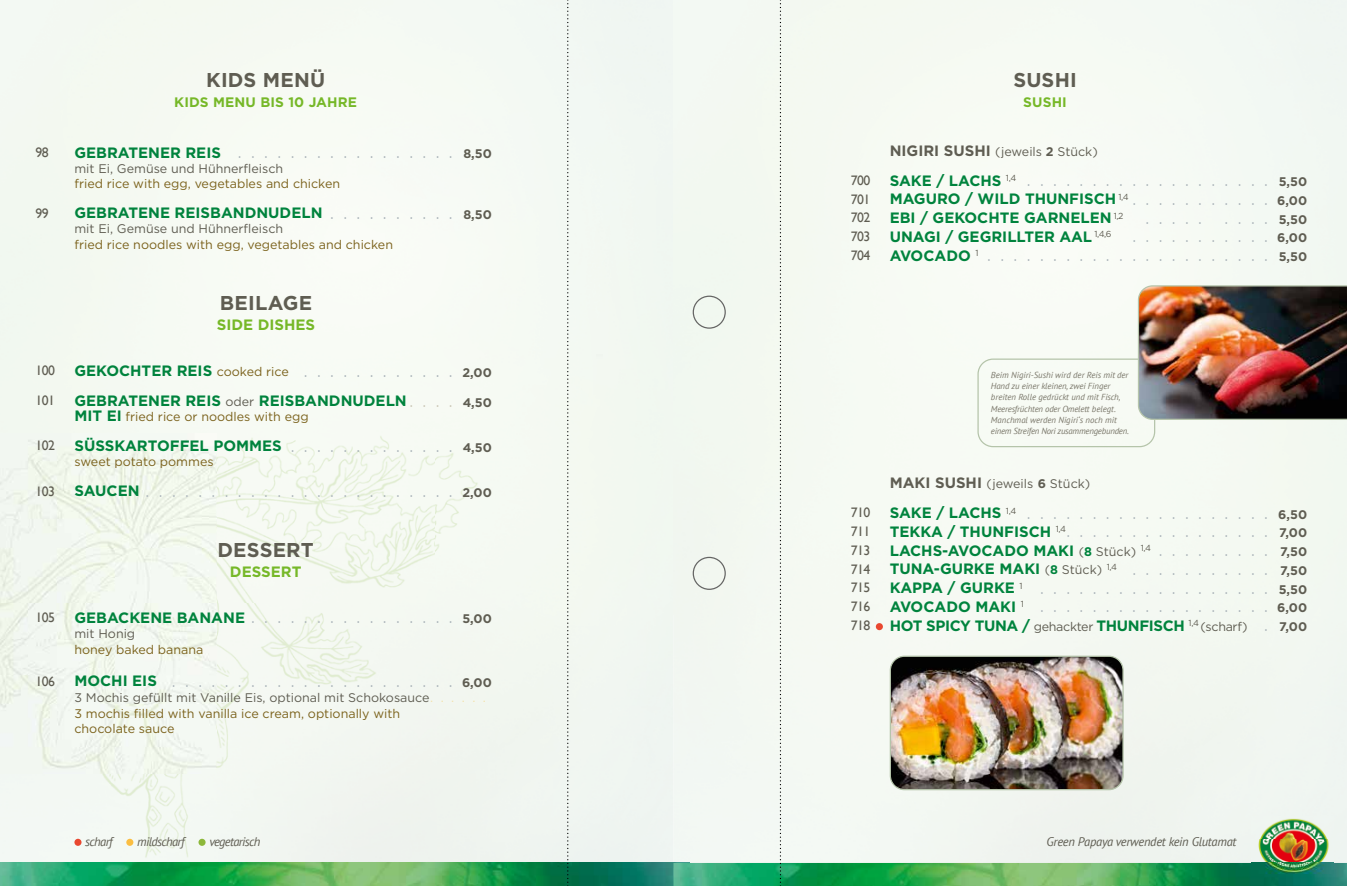
<style>
.page{position:relative;width:1347px;height:886px;background:#fff}
.page>*{position:absolute;margin:0;border:0;box-sizing:border-box;transform-origin:0 0}
.t1{font:700 20px "Gotham";letter-spacing:.01em;color:#5f5d52}
.t2{font:300 18.75px/18.8px "Chantilly";color:#aeb7bc;text-align:right}
.t3{font:700 15px "Gotham";color:#00833d}
.t4{font:700 15px "Gotham";letter-spacing:-.025em;color:#00833d}
.t5{font:700 15px "Gotham";color:#76b828}
.t6{font:13.75px "Gill Sans";letter-spacing:-.04em;color:#5f5d52}
.t7{font:700 13.75px "Gotham";letter-spacing:.01em;color:#76b828}
.t8{font:12.5px/15.2px "Gotham";color:#7b621c}
.t9{font:12.5px "Gotham";color:#5f5d52}
.t10{font:italic 12.5px "PT Sans";letter-spacing:-.02em;color:#5f5d52}
.t11{font:italic 12.5px "PT Sans";letter-spacing:-.04em;color:#5f5d52}
.t12{font:italic 8.75px/11.2px "PT Sans";letter-spacing:-.01em;color:#7a776a}
.s1{font-family:"Gotham";font-weight:700;font-size:15px;color:#00833d}
.s2{font-family:"Gotham";font-weight:700;font-size:12.5px;color:#5f5d52}
.s3{font-family:"Chantilly";font-weight:300;font-size:18.75px;color:#aeb7bc}
.s4{font-size:12.5px;color:#5f5d52}
.s5{font-weight:400;font-size:12.5px;color:#7b621c}
.s6{font-weight:400;font-size:12.5px;color:#5f5d52}
.s7{font-family:"Chantilly";font-weight:300;font-size:18.75px;color:#cdc9b9}
.s8{font-weight:700;font-size:15px;color:#00833d}
.s9{color:#5f5d52}
.s10{color:#f2e1a9}
.s11{font-weight:700;font-size:15px}
.s12{font-weight:700}
.s13{font-family:"Gill Sans";font-weight:400;font-size:13.75px;color:#5f5d52}
.s14{font-size:12.5px}
</style>
<div class="page">
<div style="left:449px;top:438px;width:224px;height:425px;background:#f1f7f0"></div>
<img style="left:0;top:860px;width:449px;height:3px">
<div style="left:673px;top:0;width:359px;height:863px;background:#f4f9f2"></div>
<img style="left:1333px;top:833px;width:13px;height:30px">
<svg style="left:596px;top:354px;width:6px;height:5px"></svg>
<img style="left:0;top:433px;width:479px;height:427px">
<img style="left:0;top:863px;width:673px;height:23px">
<img style="left:673px;top:863px;width:673px;height:23px">
<img style="left:1251px;top:817px;width:82px;height:56px">
<div style="left:126px;top:839px;width:7px;height:7px;background:#fbbe42;border-radius:50%"></div>
<div style="left:74px;top:839px;width:7px;height:7px;background:#e94830;border-radius:50%"></div>
<div style="left:198px;top:839px;width:8px;height:7px;background:#8cb83a;border-radius:50%"></div>
<img style="left:889px;top:656px;width:234px;height:134px">
<img style="left:977px;top:285px;width:369px;height:162px">
<div style="left:875px;top:623px;width:8px;height:7px;background:#e94830;border-radius:50%"></div>
<svg style="left:780px;top:0;width:1px;height:886px"></svg>
<svg style="left:692px;top:296px;width:34px;height:33px"></svg>
<svg style="left:692px;top:557px;width:34px;height:33px"></svg>
<svg style="left:567px;top:0;width:1px;height:886px"></svg>
<p class="t1" style="left:206px;top:67px;width:120px">KIDS MENÜ</p>
<p class="t7" style="left:174px;top:93px;width:184px">KIDS MENU BIS 10 JAHRE</p>
<p class="t6" style="left:35px;top:144px;width:15px">98</p>
<p class="t2" style="left:74px;top:143px;width:419px"><span class="s1">GEBRATENER REIS</span> . . . . . . . . . . . . . . . . . <span class="s2">8,50</span></p>
<p class="t9" style="left:74px;top:161px;width:210px">mit Ei, Gemüse und Hühnerfleisch</p>
<p class="t8" style="left:74px;top:176px;width:267px">fried rice with egg, vegetables and chicken</p>
<p class="t6" style="left:35px;top:205px;width:15px">99</p>
<p class="t3" style="left:74px;top:203px;width:419px">GEBRATENE REISBANDNUDELN <span class="s3">. . . . . . . . . .</span> <span class="s4">8,50</span></p>
<p class="t9" style="left:74px;top:222px;width:210px">mit Ei, Gemüse und Hühnerfleisch</p>
<p class="t8" style="left:74px;top:237px;width:320px">fried rice noodles with egg, vegetables and chicken</p>
<p class="t1" style="left:220px;top:290px;width:94px">BEILAGE</p>
<p class="t5" style="left:217px;top:314px;width:100px">SIDE DISHES</p>
<p class="t6" style="left:35px;top:363px;width:21px">100</p>
<p class="t3" style="left:74px;top:361px;width:419px">GEKOCHTER REIS <span class="s5">cooked rice</span> <span class="s3">. . . . . . . . . . . .</span> <span class="s4">2,00</span></p>
<p class="t6" style="left:35px;top:393px;width:21px">101</p>
<p class="t3" style="left:74px;top:391px;width:419px">GEBRATENER REIS <span class="s6">oder</span> REISBANDNUDELN <span class="s7">. . . .</span> <span class="s4">4,50</span></p>
<p class="t8" style="left:74px;top:409px;width:236px"><span class="s8">MIT EI</span> fried rice or noodles with egg</p>
<p class="t6" style="left:35px;top:438px;width:21px">102</p>
<p class="t3" style="left:74px;top:436px;width:419px">SÜSSKARTOFFEL POMMES <span class="s3">. . . . . . . . . . . . .</span> <span class="s4">4,50</span></p>
<p class="t8" style="left:74px;top:454px;width:141px">sweet potato pommes</p>
<p class="t6" style="left:35px;top:483px;width:21px">103</p>
<p class="t2" style="left:74px;top:482px;width:419px"><span class="s1">SAUCEN</span> . . . . . . . . . . . . . . . . . . . . . . . . <span class="s2">2,00</span></p>
<p class="t1" style="left:217px;top:537px;width:98px">DESSERT</p>
<p class="t5" style="left:230px;top:561px;width:73px">DESSERT</p>
<p class="t6" style="left:35px;top:609px;width:21px">105</p>
<p class="t2" style="left:74px;top:608px;width:419px"><span class="s1">GEBACKENE BANANE</span> . . . . . . . . . . . . . . . . <span class="s2">5,00</span></p>
<p class="t9" style="left:74px;top:627px;width:62px">mit Honig</p>
<p class="t8" style="left:74px;top:642px;width:130px">honey baked banana</p>
<p class="t6" style="left:35px;top:673px;width:21px">106</p>
<p class="t2" style="left:74px;top:672px;width:419px"><span class="s1">MOCHI EIS</span> . . . . . . . . . . . . . . . . . . . . . . <span class="s2">6,00</span></p>
<p class="t8" style="left:74px;top:690px;width:413px"><span class="s9">3 Mochis gefüllt mit Vanille Eis, optional mit Schokosauce</span><span class="s10">. . . . . .<br></span>3 mochis filled with vanilla ice cream, optionally with<br>chocolate sauce</p>
<p class="t11" style="left:85px;top:833px;width:29px">scharf</p>
<p class="t11" style="left:137px;top:833px;width:49px">mildscharf</p>
<p class="t11" style="left:209px;top:833px;width:53px">vegetarisch</p>
<p class="t1" style="left:1013px;top:67px;width:65px">SUSHI</p>
<p class="t7" style="left:1023px;top:93px;width:45px">SUSHI</p>
<p class="t9" style="left:889px;top:144px;width:210px"><span class="s11">NIGIRI SUSHI</span> (jeweils <span class="s12">2</span> Stück)</p>
<p class="t6" style="left:850px;top:172px;width:21px">700</p>
<p class="t2" style="left:889px;top:171px;width:419px"><span class="s1">SAKE / LACHS</span> <sup>1,4</sup> . . . . . . . . . . . . . . . . . . . <span class="s2">5,50</span></p>
<p class="t3" style="left:850px;top:189px;width:458px"><span class="s13">701</span> MAGURO / WILD THUNFISCH <sup>1,4</sup> <span class="s3">. . . . . . . . . . .</span> <span class="s4">6,00</span></p>
<p class="t6" style="left:850px;top:210px;width:21px">702</p>
<p class="t3" style="left:889px;top:208px;width:419px">EBI / GEKOCHTE GARNELEN <sup>1,2</sup> <span class="s3">. . . . . . . . .</span> <span class="s4">5,50</span></p>
<p class="t6" style="left:850px;top:228px;width:21px">703</p>
<p class="t3" style="left:889px;top:226px;width:419px">UNAGI / GEGRILLTER AAL <sup>1,4,6</sup> <span class="s3">. . . . . . . . . . .</span> <span class="s4">6,00</span></p>
<p class="t6" style="left:850px;top:247px;width:21px">704</p>
<p class="t2" style="left:889px;top:246px;width:419px"><span class="s1">AVOCADO</span> <sup>1</sup> . . . . . . . . . . . . . . . . . . . . . . <span class="s2">5,50</span></p>
<p class="t12" style="left:991px;top:369px;width:139px">Beim Nigiri-Sushi wird der Reis mit der Hand zu einer kleinen, zwei Finger breiten Rolle gedrückt und mit Fisch, Meeresfrüchten oder Omelett belegt.<br>Manchmal werden Nigiri‘s noch mit einem Streifen Nori zusammengebunden.</p>
<p class="t9" style="left:889px;top:477px;width:202px"><span class="s11">MAKI SUSHI</span> (jeweils <span class="s12">6</span> Stück)</p>
<p class="t2" style="left:850px;top:504px;width:458px"><span class="s1">SAKE / LACHS</span> <sup>1,4</sup> . . . . . . . . . . . . . . . . . . . <span class="s2">6,50<br></span><span class="s13">711</span> <span class="s1">TEKKA / THUNFISCH</span> <sup>1,4</sup>. . . . . . . . . . . . . . . . <span class="s2">7,00</span></p>
<p class="t6" style="left:850px;top:542px;width:21px">713</p>
<p class="t3" style="left:889px;top:540px;width:419px">LACHS-AVOCADO MAKI <span class="s6">(</span><span class="s14">8</span> <span class="s6">Stück)</span> <sup>1,4</sup> <span class="s3">. . . . . . . . .</span> <span class="s4">7,50</span></p>
<p class="t6" style="left:850px;top:561px;width:21px">714</p>
<p class="t3" style="left:889px;top:559px;width:419px">TUNA-GURKE MAKI <span class="s6">(</span><span class="s14">8</span> <span class="s6">Stück)</span> <sup>1,4</sup> <span class="s3">. . . . . . . . . . .</span> <span class="s4">7,50</span></p>
<p class="t6" style="left:850px;top:580px;width:21px">715</p>
<p class="t2" style="left:889px;top:579px;width:419px"><span class="s1">KAPPA / GURKE</span> <sup>1</sup> . . . . . . . . . . . . . . . . . . <span class="s2">5,50</span></p>
<p class="t6" style="left:850px;top:598px;width:21px">716</p>
<p class="t2" style="left:889px;top:597px;width:419px"><span class="s1">AVOCADO MAKI</span> <sup>1</sup> . . . . . . . . . . . . . . . . . . <span class="s2">6,00</span></p>
<p class="t6" style="left:850px;top:617px;width:21px">718</p>
<p class="t4" style="left:889px;top:615px;width:419px">HOT SPICY TUNA / <span class="s6">gehackter</span> THUNFISCH <sup>1,4</sup> <span class="s6">(scharf)</span> <span class="s3">.</span> <span class="s4">7,00</span></p>
<p class="t6" style="left:850px;top:505px;width:21px">710</p>
<p class="t10" style="left:1046px;top:833px;width:191px">Green Papaya verwendet kein Glutamat</p>
</div>
